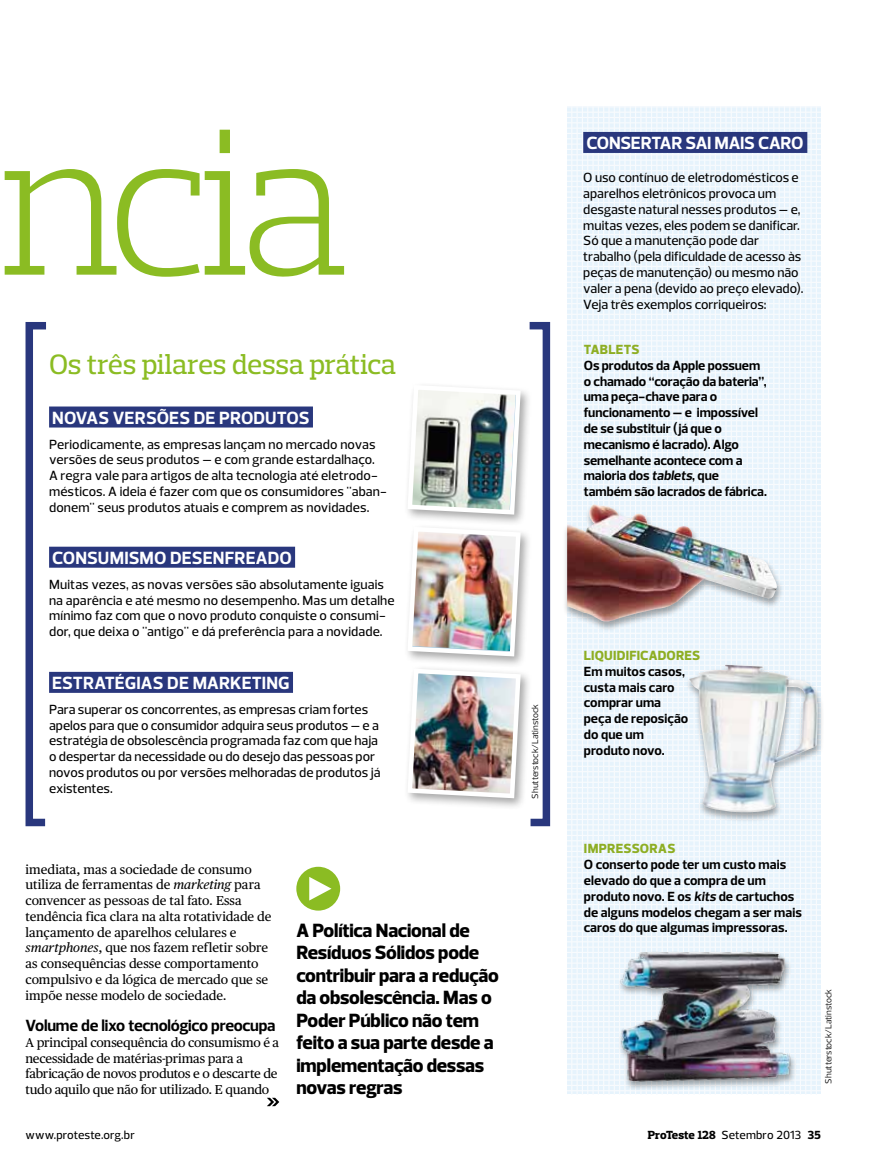
<style>
.page{position:relative;width:872px;height:1170px;background:#fff}
.page>*{position:absolute;margin:0;border:0;box-sizing:border-box;transform-origin:0 0}
.t1{font:300 207px "Prelo Slab";color:#8bbc23}
.t2{font:500 28.5px "Prelo Slab";letter-spacing:-.015em;color:#8bbc23}
.t3{font:800 19.5px/22.5px "Prelo";letter-spacing:-.01em;color:#000}
.t4{font:700 18px "Prelo";color:#fff}
.t5{font:700 16.5px "Prelo";letter-spacing:-.025em;color:#000}
.t6{font:500 13.5px/15.8px "Prelo";color:#000}
.t7{font:700 13.5px/15.8px "Prelo";letter-spacing:-.005em;color:#000}
.t8{font:800 13.5px "Prelo";color:#8eae24}
.t9{font:12.9px/15.8px "Publico Text";letter-spacing:-.005em;color:#000}
.t10{font:500 12px "Prelo";letter-spacing:.005em;color:#000}
.t11{font:9px "Prelo";color:#000}
.s1{font-style:italic}
.s2{font-weight:800;color:#8eae24}
.s3{font-family:"Prelo Slab";font-weight:800}
.s4{font-weight:800}
</style>
<div class="page">
<svg style="left:296px;top:866px;width:44px;height:44px"></svg>
<svg style="left:25px;top:322px;width:29px;height:505px"></svg>
<svg style="left:267px;top:1097px;width:12px;height:9px"></svg>
<div style="left:49px;top:406px;width:264px;height:21px;background:#29377d"></div>
<div style="left:49px;top:546px;width:246px;height:21px;background:#29377d"></div>
<div style="left:49px;top:671px;width:244px;height:21px;background:#29377d"></div>
<img style="left:407px;top:321px;width:144px;height:506px">
<hr style="left:821px;top:106px;width:1px;height:988px;background:#f8fbfe">
<svg style="left:567px;top:106px;width:254px;height:988px"></svg>
<div style="left:583px;top:132px;width:224px;height:21px;background:#29377d"></div>
<div style="left:562px;top:503px;width:222px;height:128px;background:#000;opacity:.35"></div>
<img style="left:567px;top:504px;width:210px;height:119px">
<div style="left:684px;top:663px;width:141px;height:159px;background:#000;opacity:.35"></div>
<img style="left:689px;top:664px;width:128px;height:149px">
<img style="left:599px;top:933px;width:209px;height:161px">
<p class="t1" style="left:0;top:78px;width:351px">ncia</p>
<p class="t2" style="left:49px;top:346px;width:348px">Os três pilares dessa prática</p>
<p class="t4" style="left:52px;top:406px;width:259px">novas versões de produtos</p>
<p class="t6" style="left:49px;top:436px;width:339px">Periodicamente, as empresas lançam no mercado novas versões de seus produtos – e com grande estardalhaço.<br>A regra vale para artigos de alta tecnologia até eletrodo&shy;mésticos. A ideia é fazer com que os consumidores "aban&shy;donem" seus produtos atuais e comprem as novidades.</p>
<p class="t4" style="left:52px;top:546px;width:241px">consumismo desenfreado</p>
<p class="t6" style="left:49px;top:576px;width:347px">Muitas vezes, as novas versões são absolutamente iguais na aparência e até mesmo no desempenho. Mas um detalhe mínimo faz com que o novo produto conquiste o consumi&shy;dor, que deixa o "antigo" e dá preferência para a novidade.</p>
<p class="t4" style="left:52px;top:671px;width:239px">estratégias de marketing</p>
<p class="t6" style="left:49px;top:701px;width:333px">Para superar os concorrentes, as empresas criam fortes apelos para que o consumidor adquira seus produtos – e a estratégia de obsolescência programada faz com que haja o despertar da necessidade ou do desejo das pessoas por novos produtos ou por versões melhoradas de produtos já existentes.</p>
<p class="t9" style="left:26px;top:861px;width:247px">imediata, mas a sociedade de consumo utiliza de ferramentas de <span class="s1">marketing</span> para convencer as pessoas de tal fato. Essa tendência fica clara na alta rotatividade de lançamento de aparelhos celulares e <span class="s1">smartphones</span>, que nos fazem refletir sobre as consequências desse comportamento compulsivo e da lógica de mercado que se impõe nesse modelo de sociedade.</p>
<p class="t5" style="left:26px;top:1015px;width:252px">Volume de lixo tecnológico preocupa</p>
<p class="t9" style="left:26px;top:1034px;width:255px">A principal consequência do consumismo é a necessidade de matérias-primas para a fabricação de novos produtos e o descarte de tudo aquilo que não for utilizado. E quando</p>
<p class="t3" style="left:296px;top:918px;width:204px">A Política Nacional de<br>Resíduos Sólidos pode contribuir para a redução da obsolescência. Mas o<br>Poder Público não tem feito a sua parte desde a implementação dessas novas regras</p>
<p class="t11" style="left:529px;top:798px;width:96px;rotate:-90deg">Shutterstock/Latinstock</p>
<p class="t4" style="left:586px;top:132px;width:219px">consertar sai mais caro</p>
<p class="t6" style="left:583px;top:170px;width:222px">O uso contínuo de eletrodomésticos e aparelhos eletrônicos provoca um desgaste natural nesses produtos – e, muitas vezes, eles podem se danificar.<br>Só que a manutenção pode dar trabalho (pela dificuldade de acesso às peças de manutenção) ou mesmo não valer a pena (devido ao preço elevado).<br>Veja três exemplos corriqueiros:</p>
<p class="t7" style="left:584px;top:342px;width:185px"><span class="s2">tablets<br></span>Os produtos da Apple possuem o chamado “coração da bateria”, uma peça-chave para o funcionamento – e impossível de se substituir (já que o mecanismo é lacrado). Algo semelhante acontece com a maioria dos tablets, que também são lacrados de fábrica.</p>
<p class="t7" style="left:584px;top:647px;width:116px"><span class="s2">liquidificadores<br></span>Em muitos casos, custa mais caro comprar uma<br>peça de reposição do que um<br>produto novo.</p>
<p class="t7" style="left:584px;top:841px;width:219px;text-indent:32px"><span class="s2">essoras<br></span>O conserto pode ter um custo mais elevado do que a compra de um produto novo. E os kits de cartuchos de alguns modelos chegam a ser mais caros do que algumas impressoras.</p>
<p class="t8" style="left:584px;top:840px;width:14px">Impr</p>
<p class="t11" style="left:823px;top:1083px;width:96px;rotate:-90deg">Shutterstock/Latinstock</p>
<p class="t10" style="left:26px;top:1127px;width:111px">www.proteste.org.br</p>
<p class="t10" style="left:647px;top:1127px;width:175px"><span class="s3">ProTeste 128</span> Setembro 2013 <span class="s4">35</span></p>
</div>
